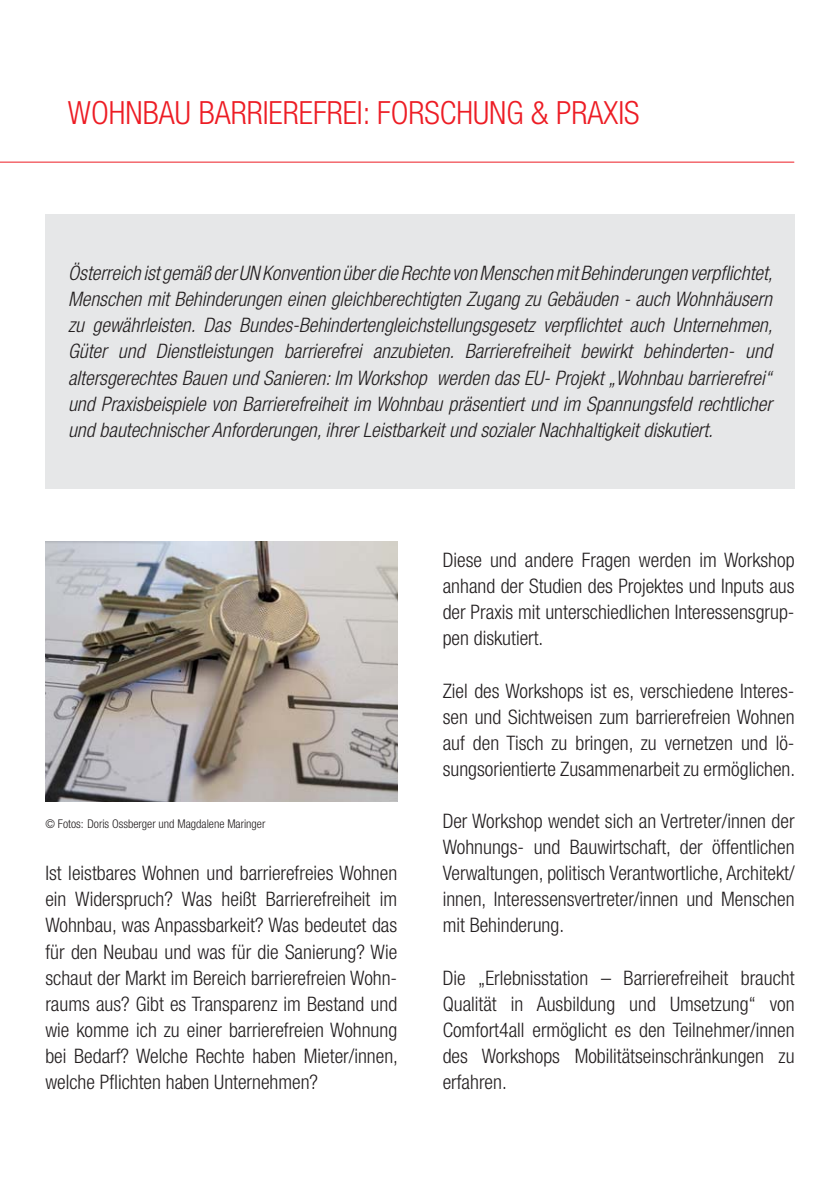
<style>
.page{position:relative;width:840px;height:1191px;background:#fff}
.page>*{position:absolute;margin:0;border:0;box-sizing:border-box;transform-origin:0 0}
.t1{font:300 condensed 32px "Helvetica Neue";color:#ed1c24}
.t2{font:300 condensed 20px/26px "Helvetica Neue";color:#231f20;text-align:justify}
.t3{font:italic 300 condensed 20px/26px "Helvetica Neue";color:#231f20;text-align:justify}
.t4{font:300 condensed 12px "Helvetica Neue";color:#231f20}
</style>
<div class="page">
<div style="left:45px;top:214px;width:749px;height:274px;background:#e6e7e8"></div>
<hr style="left:0;top:162px;width:793px;height:1px;background:#ed1c24">
<img style="left:45px;top:541px;width:352px;height:261px">
<h1 class="t1" style="left:68px;top:101px;width:573px">WOHNBAU BARRIEREFREI: FORSCHUNG &amp; PRAXIS</h1>
<p class="t3" style="left:68px;top:262px;width:705px">Österreich ist gemäß der UN Konvention über die Rechte von Menschen mit Behinderungen verpflichtet, Menschen mit Behinderungen einen gleichberechtigten Zugang zu Gebäuden - auch Wohnhäusern zu gewährleisten. Das Bundes-Behindertengleichstellungsgesetz verpflichtet auch Unternehmen, Güter und Dienstleistungen barrierefrei anzubieten. Barrierefreiheit bewirkt behinderten- und altersgerechtes Bauen und Sanieren: Im Workshop werden das EU- Projekt „Wohnbau barrierefrei“ und Praxisbeispiele von Barrierefreiheit im Wohnbau präsentiert und im Spannungsfeld rechtlicher und bautechnischer Anforderungen, ihrer Leistbarkeit und sozialer Nachhaltigkeit diskutiert.</p>
<p class="t4" style="left:45px;top:819px;width:221px">© Fotos: Doris Ossberger und Magdalene Maringer</p>
<p class="t2" style="left:45px;top:862px;width:354px">Ist leistbares Wohnen und barrierefreies Wohnen ein Widerspruch? Was heißt Barrierefreiheit im Wohnbau, was Anpassbarkeit? Was bedeutet das für den Neubau und was für die Sanierung? Wie schaut der Markt im Bereich barrierefreien Wohn&shy;raums aus? Gibt es Transparenz im Bestand und wie komme ich zu einer barrierefreien Wohnung bei Bedarf? Welche Rechte haben Mieter/innen, welche Pflichten haben Unternehmen?</p>
<p class="t2" style="left:442px;top:549px;width:353px">Diese und andere Fragen werden im Workshop anhand der Studien des Projektes und Inputs aus der Praxis mit unterschiedlichen Interessensgrup&shy;pen diskutiert.</p>
<p class="t2" style="left:442px;top:679px;width:354px">Ziel des Workshops ist es, verschiedene Interes&shy;sen und Sichtweisen zum barrierefreien Wohnen auf den Tisch zu bringen, zu vernetzen und lö&shy;sungsorientierte Zusammenarbeit zu ermöglichen.</p>
<p class="t2" style="left:442px;top:809px;width:353px">Der Workshop wendet sich an Vertreter/innen der Wohnungs- und Bauwirtschaft, der öffentlichen Verwaltungen, politisch Verantwortliche, Architekt/ innen, Interessensvertreter/innen und Menschen mit Behinderung.</p>
<p class="t2" style="left:442px;top:966px;width:353px">Die „Erlebnisstation – Barrierefreiheit braucht Qualität in Ausbildung und Umsetzung“ von Comfort4all ermöglicht es den Teilnehmer/innen des Workshops Mobilitätseinschränkungen zu erfahren.</p>
</div>
